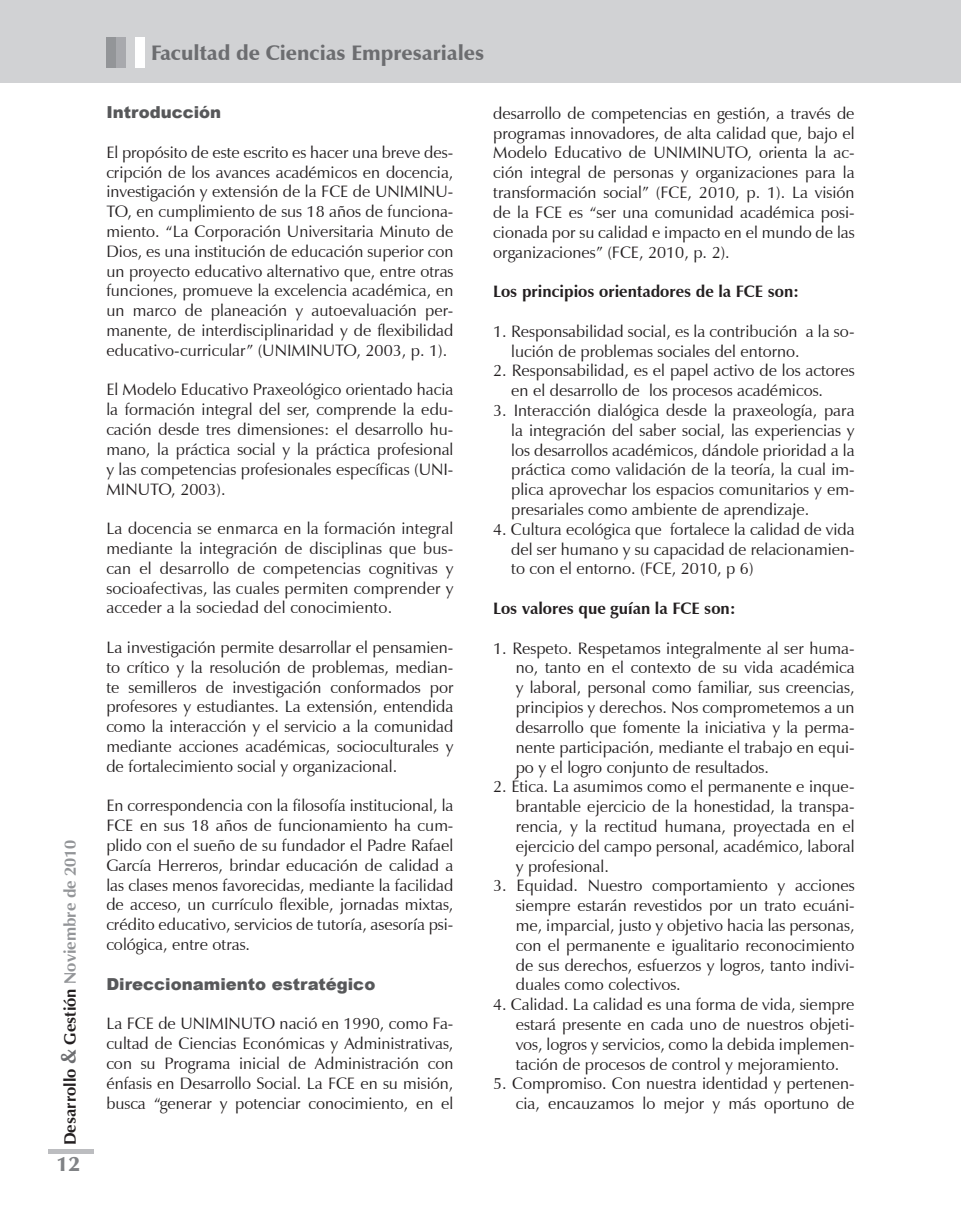
<style>
.page{position:relative;width:961px;height:1231px;background:#fff}
.page>*{position:absolute;margin:0;border:0;box-sizing:border-box;transform-origin:0 0}
.t1{font:900 21px "Zapf Humanist 601 BT";color:#6c6d70}
.t2{font:900 21px "Zapf Humanist 601 BT";color:#808285}
.t3{font:16.5px/19.8px "Zapf Humanist 601 BT";color:#231f20;text-align:justify}
.t4{font:700 16.5px "Zapf Humanist 601 BT";color:#231f20}
.t5{font:900 16.5px "Arial";color:#57585a}
.s1{font-size:21px;color:#6c6d70}
.s2{color:#939598}
</style>
<div class="page">
<div style="left:0;top:0;width:939px;height:83px;background:#d1d2d4"></div>
<div style="left:48px;top:1149px;width:46px;height:5px;background:#bcbdc0"></div>
<div style="left:106px;top:37px;width:10px;height:31px;background:#939598"></div>
<div style="left:116px;top:37px;width:10px;height:31px;background:#a8a9ad"></div>
<div style="left:135px;top:37px;width:10px;height:31px;background:#fff"></div>
<div style="left:939px;top:0;width:22px;height:83px;background:#d1d2d4"></div>
<p class="t4" style="left:60px;top:1145px;width:307px;rotate:-90deg">Desarrollo <span class="s1">&amp;</span> Gestión <span class="s2">Noviembre de 2010</span></p>
<p class="t2" style="left:57px;top:1151px;width:25px">12</p>
<p class="t1" style="left:151px;top:39px;width:334px">Facultad de Ciencias Empresariales</p>
<p class="t5" style="left:106px;top:100px;width:116px">Introducción</p>
<p class="t3" style="left:106px;top:142px;width:348px">El propósito de este escrito es hacer una breve des&shy;cripción de los avances académicos en docencia, investigación y extensión de la FCE de UNIMINU-TO, en cumplimiento de sus 18 años de funciona&shy;miento. “La Corporación Universitaria Minuto de Dios, es una institución de educación superior con un proyecto educativo alternativo que, entre otras funciones, promueve la excelencia académica, en un marco de planeación y autoevaluación per&shy;manente, de interdisciplinaridad y de flexibilidad educativo-curricular” (UNIMINUTO, 2003, p. 1).</p>
<p class="t3" style="left:106px;top:380px;width:348px">El Modelo Educativo Praxeológico orientado hacia la formación integral del ser, comprende la edu&shy;cación desde tres dimensiones: el desarrollo hu&shy;mano, la práctica social y la práctica profesional y las competencias profesionales específicas (UNI-MINUTO, 2003).</p>
<p class="t3" style="left:106px;top:518px;width:348px">La docencia se enmarca en la formación integral mediante la integración de disciplinas que bus&shy;can el desarrollo de competencias cognitivas y socioafectivas, las cuales permiten comprender y acceder a la sociedad del conocimiento.</p>
<p class="t3" style="left:106px;top:637px;width:348px">La investigación permite desarrollar el pensamien&shy;to crítico y la resolución de problemas, median&shy;te semilleros de investigación conformados por profesores y estudiantes. La extensión, entendida como la interacción y el servicio a la comunidad mediante acciones académicas, socioculturales y de fortalecimiento social y organizacional.</p>
<p class="t3" style="left:106px;top:796px;width:348px">En correspondencia con la filosofía institucional, la FCE en sus 18 años de funcionamiento ha cum&shy;plido con el sueño de su fundador el Padre Rafael García Herreros, brindar educación de calidad a las clases menos favorecidas, mediante la facilidad de acceso, un currículo flexible, jornadas mixtas, crédito educativo, servicios de tutoría, asesoría psi&shy;cológica, entre otras.</p>
<p class="t5" style="left:106px;top:971px;width:270px">Direccionamiento estratégico</p>
<p class="t3" style="left:106px;top:1013px;width:348px">La FCE de UNIMINUTO nació en 1990, como Fa&shy;cultad de Ciencias Económicas y Administrativas, con su Programa inicial de Administración con énfasis en Desarrollo Social. La FCE en su misión, busca “generar y potenciar conocimiento, en el</p>
<p class="t3" style="left:493px;top:103px;width:363px">desarrollo de competencias en gestión, a través de programas innovadores, de alta calidad que, bajo el Modelo Educativo de UNIMINUTO, orienta la ac&shy;ción integral de personas y organizaciones para la transformación social” (FCE, 2010, p. 1). La visión de la FCE es “ser una comunidad académica posi&shy;cionada por su calidad e impacto en el mundo de las organizaciones” (FCE, 2010, p. 2).</p>
<p class="t4" style="left:493px;top:281px;width:307px">Los principios orientadores de la FCE son:</p>
<p class="t3" style="left:511px;top:321px;width:345px;text-indent:-18px">1. Responsabilidad social, es la contribución a la so&shy;lución de problemas sociales del entorno.</p>
<p class="t3" style="left:511px;top:361px;width:345px;text-indent:-18px">2. Responsabilidad, es el papel activo de los actores en el desarrollo de los procesos académicos.</p>
<p class="t3" style="left:511px;top:400px;width:345px;text-indent:-18px">3. Interacción dialógica desde la praxeología, para la integración del saber social, las experiencias y los desarrollos académicos, dándole prioridad a la práctica como validación de la teoría, la cual im&shy;plica aprovechar los espacios comunitarios y em&shy;presariales como ambiente de aprendizaje.</p>
<p class="t3" style="left:511px;top:519px;width:345px;text-indent:-18px">4. Cultura ecológica que fortalece la calidad de vida del ser humano y su capacidad de relacionamien&shy;to con el entorno. (FCE, 2010, p 6)</p>
<p class="t4" style="left:493px;top:598px;width:244px">Los valores que guían la FCE son:</p>
<p class="t3" style="left:516px;top:638px;width:340px;text-indent:-22px">1. Respeto. Respetamos integralmente al ser huma&shy;no, tanto en el contexto de su vida académica y laboral, personal como familiar, sus creencias, principios y derechos. Nos comprometemos a un desarrollo que fomente la iniciativa y la perma&shy;nente participación, mediante el trabajo en equi&shy;po y el logro conjunto de resultados.</p>
<p class="t3" style="left:516px;top:776px;width:340px;text-indent:-22px">2. Ética. La asumimos como el permanente e inque&shy;brantable ejercicio de la honestidad, la transpa&shy;rencia, y la rectitud humana, proyectada en el ejercicio del campo personal, académico, laboral y profesional.</p>
<p class="t3" style="left:516px;top:875px;width:340px;text-indent:-22px">3. Equidad. Nuestro comportamiento y acciones siempre estarán revestidos por un trato ecuáni&shy;me, imparcial, justo y objetivo hacia las personas, con el permanente e igualitario reconocimiento de sus derechos, esfuerzos y logros, tanto indivi&shy;duales como colectivos.</p>
<p class="t3" style="left:516px;top:994px;width:340px;text-indent:-22px">4. Calidad. La calidad es una forma de vida, siempre estará presente en cada uno de nuestros objeti&shy;vos, logros y servicios, como la debida implemen&shy;tación de procesos de control y mejoramiento.</p>
<p class="t3" style="left:493px;top:1073px;width:363px;text-align:right">5. Compromiso. Con nuestra identidad y pertenen&shy;cia, encauzamos lo mejor y más oportuno de</p>
</div>
